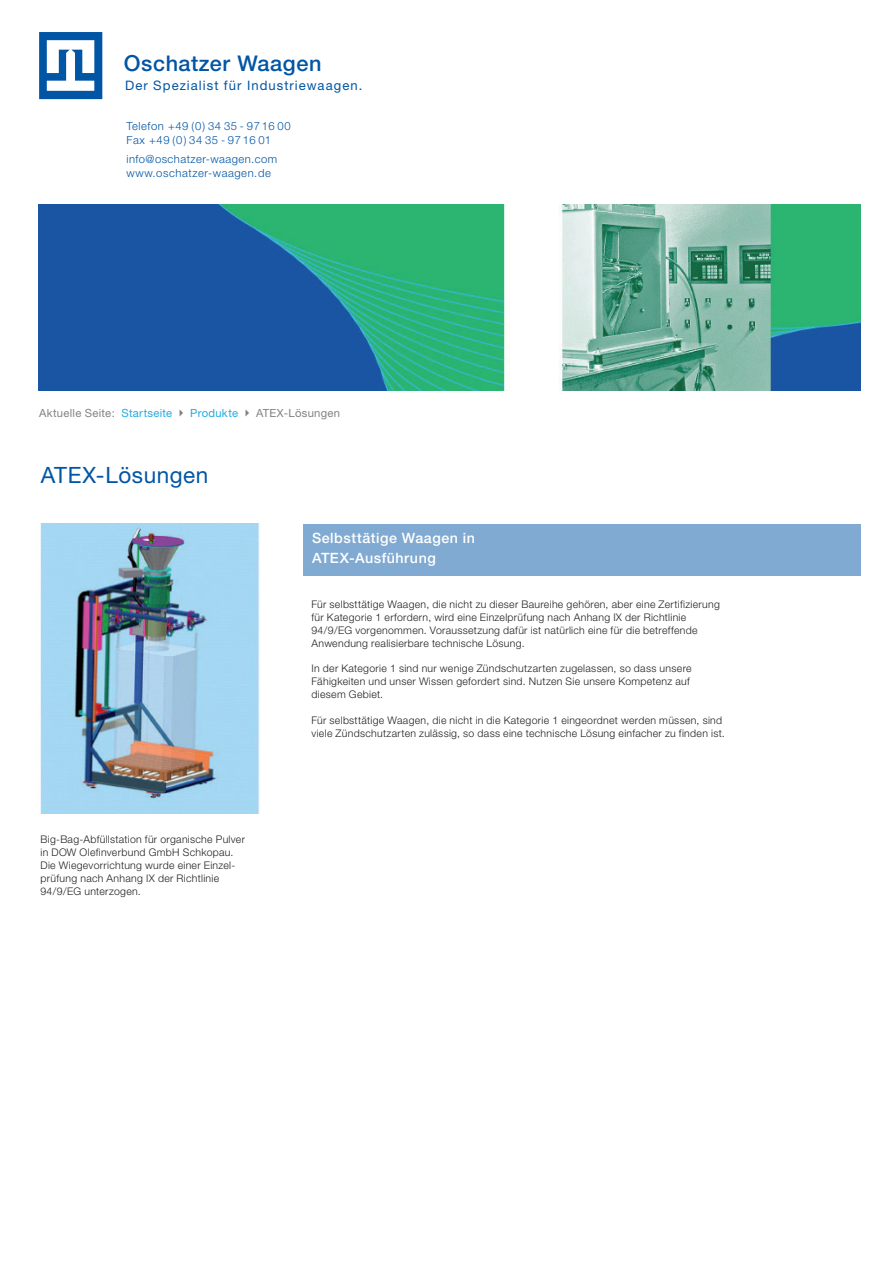
<style>
.page{position:relative;width:893px;height:1263px;background:#fff}
.page>*{position:absolute;margin:0;border:0;box-sizing:border-box;transform-origin:0 0}
.t1{font:22.5px "Helvetica Neue CE";letter-spacing:.025em;color:#0155a5}
.t2{font:500 21.6px "Helvetica Neue";letter-spacing:.03em;color:#0155a5}
.t3{font:500 14.25px/19.5px "Helvetica Neue";letter-spacing:.04em;color:#fff}
.t4{font:13.05px "Helvetica Neue CE";letter-spacing:.08em;color:#0155a5}
.t5{font:300 11.25px/14.4px "Helvetica Neue CE";letter-spacing:.05em;color:#0155a5}
.t6{font:11.25px "Helvetica Neue CE";letter-spacing:.025em;color:#808285}
.t7{font:300 10.5px/12.9px "Helvetica Neue CE";letter-spacing:.03em;color:#231f20}
.s1{font-size:22.05px}
.s2{color:#24aae1}
</style>
<div class="page">
<div style="left:304px;top:524px;width:557px;height:51px;background:#80aad2"></div>
<img style="left:40px;top:524px;width:220px;height:289px">
<img style="left:39px;top:204px;width:822px;height:187px">
<svg style="left:39px;top:32px;width:63px;height:67px"></svg>
<h2 class="t2" style="left:124px;top:50px;width:199px"><span class="s1">O</span>schatzer Waagen</h2>
<p class="t4" style="left:125px;top:78px;width:239px">Der Spezialist für Industriewaagen.</p>
<p class="t5" style="left:127px;top:118px;width:166px">Telefon +49 (0) 34 35 - 9716 00<br>Fax +49 (0) 34 35 - 9716 01</p>
<p class="t5" style="left:127px;top:152px;width:152px">info@oschatzer-waagen.com www.oschatzer-waagen.de</p>
<p class="t6" style="left:39px;top:406px;width:303px">Aktuelle Seite: <span class="s2">Startseite</span> ✔ <span class="s2">Produkte</span> ✔ ATEX-Lösungen</p>
<h1 class="t1" style="left:41px;top:461px;width:169px">ATEX-Lösungen</h1>
<p class="t7" style="left:40px;top:833px;width:206px">Big-Bag-Abfüllstation für organische Pulver in DOW Olefinverbund GmbH Schkopau.<br>Die Wiegevorrichtung wurde einer Einzel&shy;prüfung nach Anhang IX der Richtlinie 94/9/EG unterzogen.</p>
<h3 class="t3" style="left:312px;top:528px;width:164px">Selbsttätige Waagen in<br>ATEX-Ausführung</h3>
<p class="t7" style="left:312px;top:598px;width:410px">Für selbsttätige Waagen, die nicht zu dieser Baureihe gehören, aber eine Zertifizierung für Kategorie 1 erfordern, wird eine Einzelprüfung nach Anhang IX der Richtlinie 94/9/EG vorgenommen. Voraussetzung dafür ist natürlich eine für die betreffende Anwendung realisierbare technische Lösung.</p>
<p class="t7" style="left:312px;top:662px;width:382px">In der Kategorie 1 sind nur wenige Zündschutzarten zugelassen, so dass unsere<br>Fähigkeiten und unser Wissen gefordert sind. Nutzen Sie unsere Kompetenz auf diesem Gebiet.</p>
<p class="t7" style="left:312px;top:714px;width:415px">Für selbsttätige Waagen, die nicht in die Kategorie 1 eingeordnet werden müssen, sind viele Zündschutzarten zulässig, so dass eine technische Lösung einfacher zu finden ist.</p>
</div>
